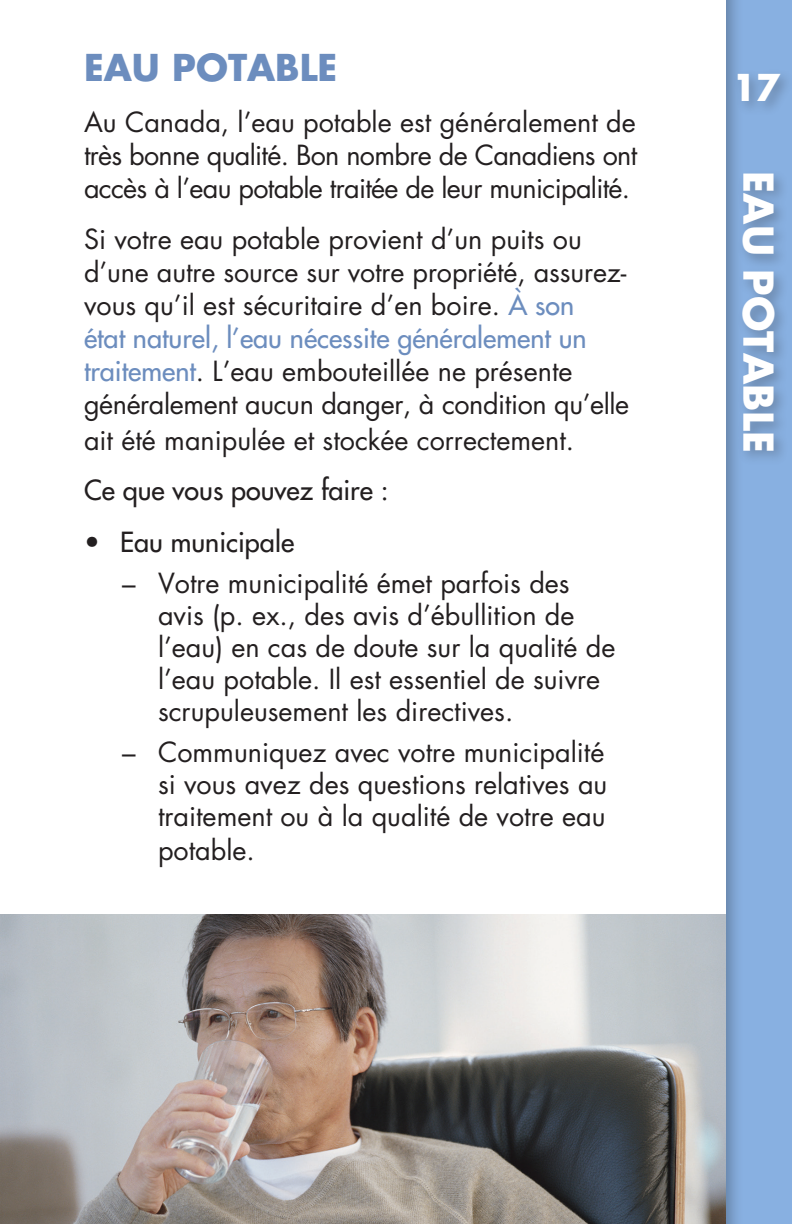
<style>
.page{position:relative;width:792px;height:1224px;background:#fff}
.page>*{position:absolute;margin:0;border:0;box-sizing:border-box;transform-origin:0 0}
.t1{font:700 40px "Futura";color:#fff}
.Main_titles{font:700 36px "Futura";color:#6c8dbe}
.t2{font:700 36px "Futura";color:#fff}
.Text{font:27px/33px "Futura";color:#231f20;text-align:justify}
.Text-2{font:27px "Futura";color:#231f20}
.s1{color:#6c8dbe}
.s2{font-style:inherit}
</style>
<div class="page">
<div style="left:725px;top:0;width:67px;height:1224px;background:#231f20;opacity:.3"></div>
<div style="left:736px;top:169px;width:54px;height:298px;background:#231f20;opacity:.3"></div>
<img style="left:0;top:914px;width:726px;height:310px">
<div style="left:732px;top:68px;width:60px;height:49px;background:#231f20;opacity:.3"></div>
<p class="Main_titles" style="left:84px;top:42px;width:255px">EAU POTABLE</p>
<p class="Text" style="left:84px;top:105px;width:555px">Au Canada, l’eau potable est généralement de très bonne qualité. Bon nombre de Canadiens ont accès à l’eau potable traitée de leur municipalité.</p>
<p class="Text" style="left:84px;top:222px;width:547px;text-align:left">Si votre eau potable provient d’un puits ou d’une autre source sur votre propriété, assurez&shy;vous qu’il est sécuritaire d’en boire. <span class="s1">À son<br>état naturel, l’eau nécessite généralement un traitement</span>. L’eau embouteillée ne présente généralement aucun danger, à condition qu’elle</p>
<p class="Text" style="left:84px;top:423px;width:492px">ait été manipulée et stockée correctement.</p>
<p class="Text-2" style="left:84px;top:472px;width:306px">Ce que vous pouvez faire :</p>
<p class="Text-2" style="left:84px;top:524px;width:212px"><span class="s2">•</span> Eau municipale</p>
<p class="Text" style="left:158px;top:566px;width:459px;line-height:32px;text-align:left;text-indent:-36px">– Votre municipalité émet parfois des avis (p. ex., des avis d’ébullition de l’eau) en cas de doute sur la qualité de l’eau potable. Il est essentiel de suivre scrupuleusement les directives.</p>
<p class="Text" style="left:158px;top:735px;width:451px;text-indent:-36px">– Communiquez avec votre municipalité si vous avez des questions relatives au traitement ou à la qualité de votre eau potable.</p>
<p class="t2" style="left:732px;top:63px;width:50px">17</p>
<h1 class="t1" style="left:786px;top:171px;width:283px;rotate:90deg">EAU POTABLE</h1>
</div>
